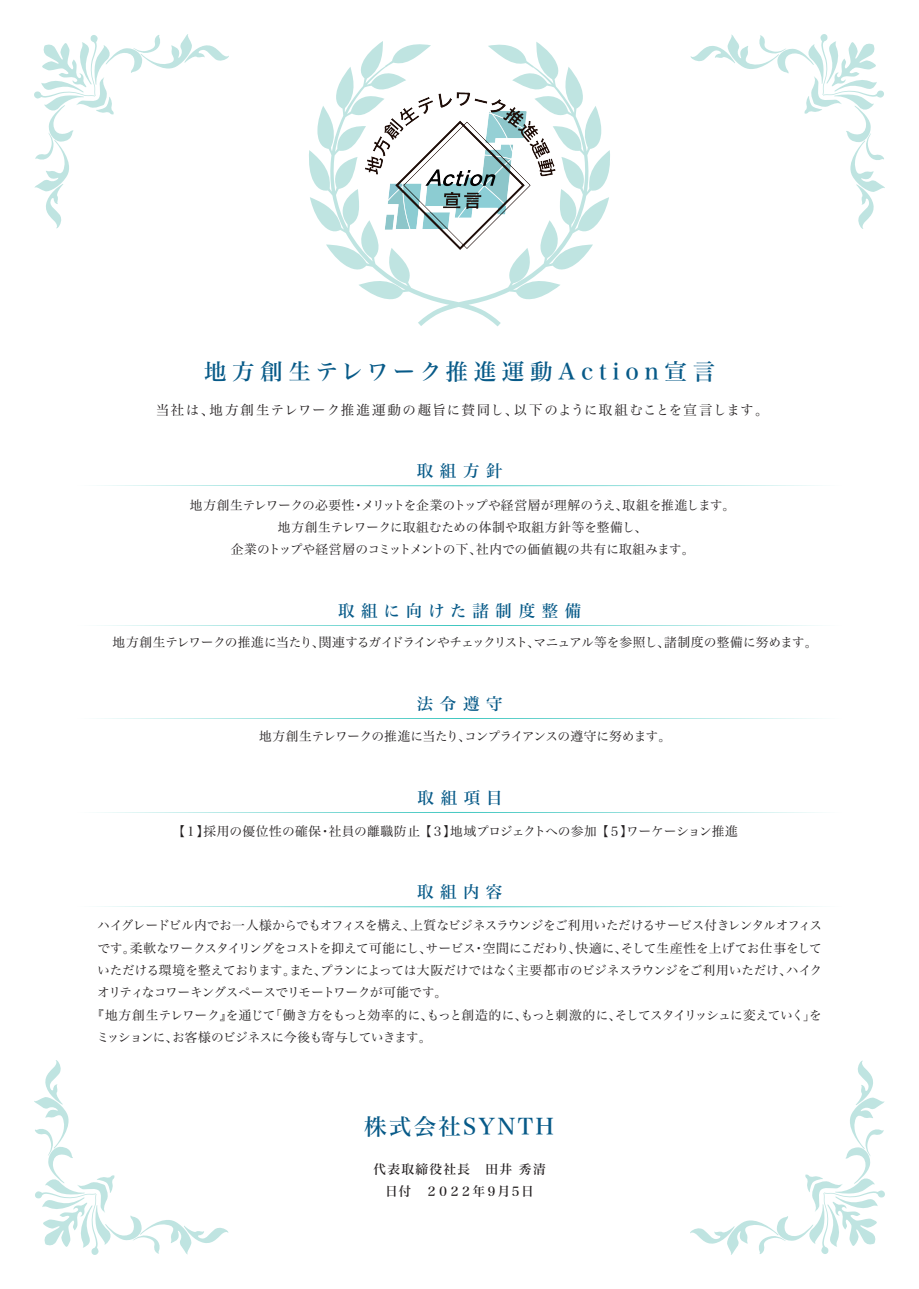
<style>
.page{position:relative;width:919px;height:1289px;background:#fff}
.page>*{position:absolute;margin:0;border:0;box-sizing:border-box;transform-origin:0 0}
.t1{font:22.5px "Hira Min Std N W5";letter-spacing:.25em;color:#075a88}
.t2{font:22.5px "Hira Min Std N W5";letter-spacing:.1em;color:#075a88}
.t3{font:16.5px "Hira Min Std N W5";letter-spacing:.4em;color:#075a88}
.t4{font:16.5px "Hira Min Std N W5";letter-spacing:.38em;color:#075a88}
.t5{font:13.5px "Hira Min Std N W3";letter-spacing:.085em;color:#231f20}
.t6{font:12.75px "Hira Min Std N W3";letter-spacing:-.03em;color:#231f20}
.t7{font:12.75px/22.4px "Hira Min Std N W3";color:#231f20;text-align:center}
.t8{font:12.75px "Hira Min Std N W3";letter-spacing:-.07em;color:#231f20}
.t9{font:12.75px "Hira Min Std N W3";letter-spacing:-.06em;color:#231f20}
.t10{font:12.75px/22.4px "Hira Min Std N W5";letter-spacing:.04em;color:#231f20;text-align:center}
</style>
<div class="page">
<svg style="left:309px;top:41px;width:301px;height:285px"></svg>
<svg style="left:34px;top:34px;width:195px;height:195px"></svg>
<svg style="left:690px;top:34px;width:195px;height:195px"></svg>
<svg style="left:690px;top:1060px;width:195px;height:195px"></svg>
<svg style="left:34px;top:1060px;width:195px;height:195px"></svg>
<svg style="left:97px;top:485px;width:725px;height:1px"></svg>
<svg style="left:97px;top:625px;width:725px;height:1px"></svg>
<svg style="left:97px;top:718px;width:725px;height:1px"></svg>
<img style="left:354px;top:67px;width:210px;height:210px">
<svg style="left:97px;top:906px;width:725px;height:1px"></svg>
<svg style="left:97px;top:812px;width:725px;height:1px"></svg>
<h1 class="t1" style="left:204px;top:355px;width:512px">地方創生テレワーク推進運動Action宣言</h1>
<p class="t5" style="left:156px;top:400px;width:614px">当社は、地方創生テレワーク推進運動の趣旨に賛同し、以下のように取組むことを宣言します。</p>
<p class="t3" style="left:417px;top:459px;width:87px">取組方針</p>
<p class="t7" style="left:190px;top:493px;width:547px">地方創生テレワークの必要性・メリットを企業のトップや経営層が理解のうえ、取組を推進します。地方創生テレワークに取組むための体制や取組方針等を整備し、<br>企業のトップや経営層のコミットメントの下、社内での価値観の共有に取組みます。</p>
<p class="t4" style="left:338px;top:599px;width:245px">取組に向けた諸制度整備</p>
<p class="t6" style="left:113px;top:633px;width:706px">地方創生テレワークの推進に当たり、関連するガイドラインやチェックリスト、マニュアル等を参照し、諸制度の整備に努めます。</p>
<p class="t3" style="left:417px;top:692px;width:87px">法令遵守</p>
<p class="t6" style="left:259px;top:727px;width:413px">地方創生テレワークの推進に当たり、コンプライアンスの遵守に努めます。</p>
<p class="t3" style="left:417px;top:785px;width:87px">取組項目</p>
<p class="t7" style="left:172px;top:819px;width:566px">【１】採用の優位性の確保・社員の離職防止 【３】地域プロジェクトへの参加 【５】ワーケーション推進</p>
<p class="t3" style="left:417px;top:880px;width:87px">取組内容</p>
<p class="t6" style="left:98px;top:916px;width:726px">ハイグレードビル内でお一人様からでもオフィスを構え、上質なビジネスラウンジをご利用いただけるサービス付きレンタルオフィス</p>
<p class="t6" style="left:97px;top:938px;width:726px">です。柔軟なワークスタイリングをコストを抑えて可能にし、サービス・空間にこだわり、快適に、そして生産性を上げてお仕事をして</p>
<p class="t6" style="left:97px;top:961px;width:726px">いただける環境を整えております。また、プランによっては大阪だけではなく主要都市のビジネスラウンジをご利用いただけ、ハイク</p>
<p class="t8" style="left:97px;top:983px;width:351px">オリティなコワーキングスペースでリモートワークが可能です。</p>
<p class="t6" style="left:91px;top:1005px;width:732px">『地方創生テレワーク』を通じて「働き方をもっと効率的に、もっと創造的に、もっと刺激的に、そしてスタイリッシュに変えていく」を</p>
<p class="t9" style="left:96px;top:1028px;width:336px">ミッションに、お客様のビジネスに今後も寄与していきます。</p>
<h1 class="t2" style="left:364px;top:1110px;width:191px">株式会社SYNTH</h1>
<p class="t10" style="left:373px;top:1157px;width:174px">代表取締役社長　田井 秀清日付　２０２２年９月５日</p>
</div>
